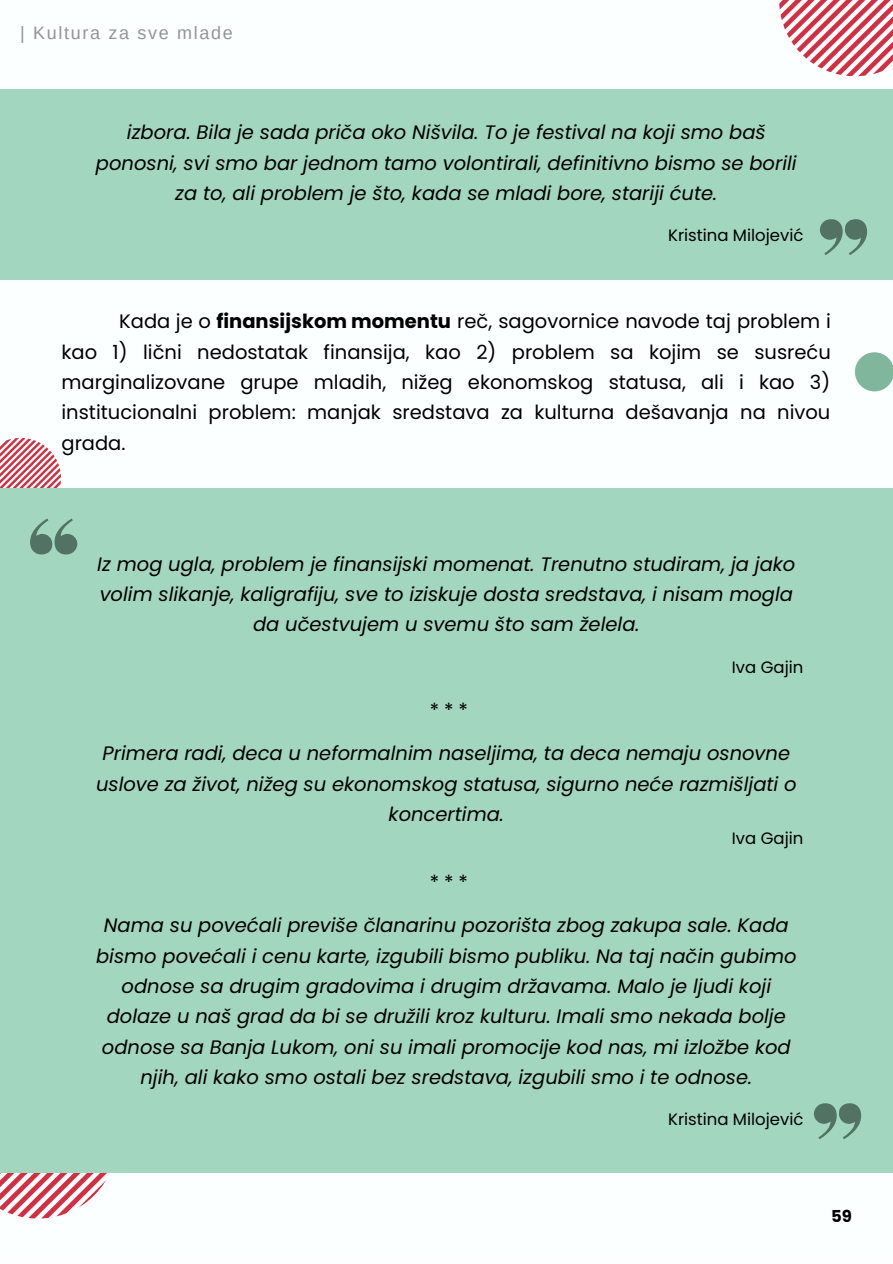
<style>
.page{position:relative;width:893px;height:1264px;background:#fff}
.page>*{position:absolute;margin:0;border:0;box-sizing:border-box;transform-origin:0 0}
.t1{font:italic 19.5px/30.3px "Poppins";color:#000;text-align:center}
.t2{font:19.5px/30.3px "Poppins";color:#000;text-align:justify}
.t3{font:18px "Arimo";letter-spacing:.09em;color:#969494}
.t4{font:16.5px "Poppins";color:#000}
.t5{font:700 16.5px "Poppins";color:#000}
.s1{font-weight:700}
</style>
<div class="page">
<div style="left:0;top:0;width:892px;height:1262px;background:#fbffff"></div>
<div style="left:0;top:89px;width:892px;height:190px;background:#a3d6be"></div>
<svg style="left:819px;top:219px;width:48px;height:36px"></svg>
<svg style="left:0;top:1172px;width:117px;height:46px"></svg>
<div style="left:0;top:488px;width:892px;height:684px;background:#a3d6be"></div>
<svg style="left:0;top:438px;width:77px;height:116px"></svg>
<svg style="left:814px;top:1103px;width:47px;height:36px"></svg>
<svg style="left:779px;top:0;width:113px;height:76px"></svg>
<div style="left:854px;top:352px;width:38px;height:39px;background:#7fb69c;border-radius:50%"></div>
<p class="t3" style="left:20px;top:23px;width:214px">| Kultura za sve mlade</p>
<p class="t1" style="left:96px;top:117px;width:702px">izbora. Bila je sada priča oko Nišvila. To je festival na koji smo baš ponosni, svi smo bar jednom tamo volontirali, definitivno bismo se borili za to, ali problem je što, kada se mladi bore, stariji ćute.</p>
<p class="t4" style="left:668px;top:224px;width:137px">Kristina Milojević</p>
<p class="t2" style="left:61px;top:306px;width:771px;text-indent:58px">Kada je o <span class="s1">finansijskom momentu</span> reč, sagovornice navode taj problem i kao 1) lični nedostatak finansija, kao 2) problem sa kojim se susreću marginalizovane grupe mladih, nižeg ekonomskog statusa, ali i kao 3) institucionalni problem: manjak sredstava za kulturna dešavanja na nivou grada.</p>
<p class="t1" style="left:97px;top:548px;width:699px">Iz mog ugla, problem je finansijski momenat. Trenutno studiram, ja jako volim slikanje, kaligrafiju, sve to iziskuje dosta sredstava, i nisam mogla da učestvujem u svemu što sam želela.</p>
<p class="t4" style="left:731px;top:655px;width:73px">Iva Gajin</p>
<p class="t2" style="left:429px;top:694px;width:40px">***</p>
<p class="t1" style="left:96px;top:738px;width:702px">Primera radi, deca u neformalnim naseljima, ta deca nemaju osnovne uslove za život, nižeg su ekonomskog statusa, sigurno neće razmišljati o koncertima.</p>
<p class="t4" style="left:731px;top:827px;width:73px">Iva Gajin</p>
<p class="t2" style="left:429px;top:866px;width:40px">***</p>
<p class="t1" style="left:96px;top:910px;width:702px">Nama su povećali previše članarinu pozorišta zbog zakupa sale. Kada bismo povećali i cenu karte, izgubili bismo publiku. Na taj način gubimo odnose sa drugim gradovima i drugim državama. Malo je ljudi koji dolaze u naš grad da bi se družili kroz kulturu. Imali smo nekada bolje odnose sa Banja Lukom, oni su imali promocije kod nas, mi izložbe kod njih, ali kako smo ostali bez sredstava, izgubili smo i te odnose.</p>
<p class="t4" style="left:668px;top:1107px;width:137px">Kristina Milojević</p>
<p class="t5" style="left:831px;top:1205px;width:22px">59</p>
</div>
